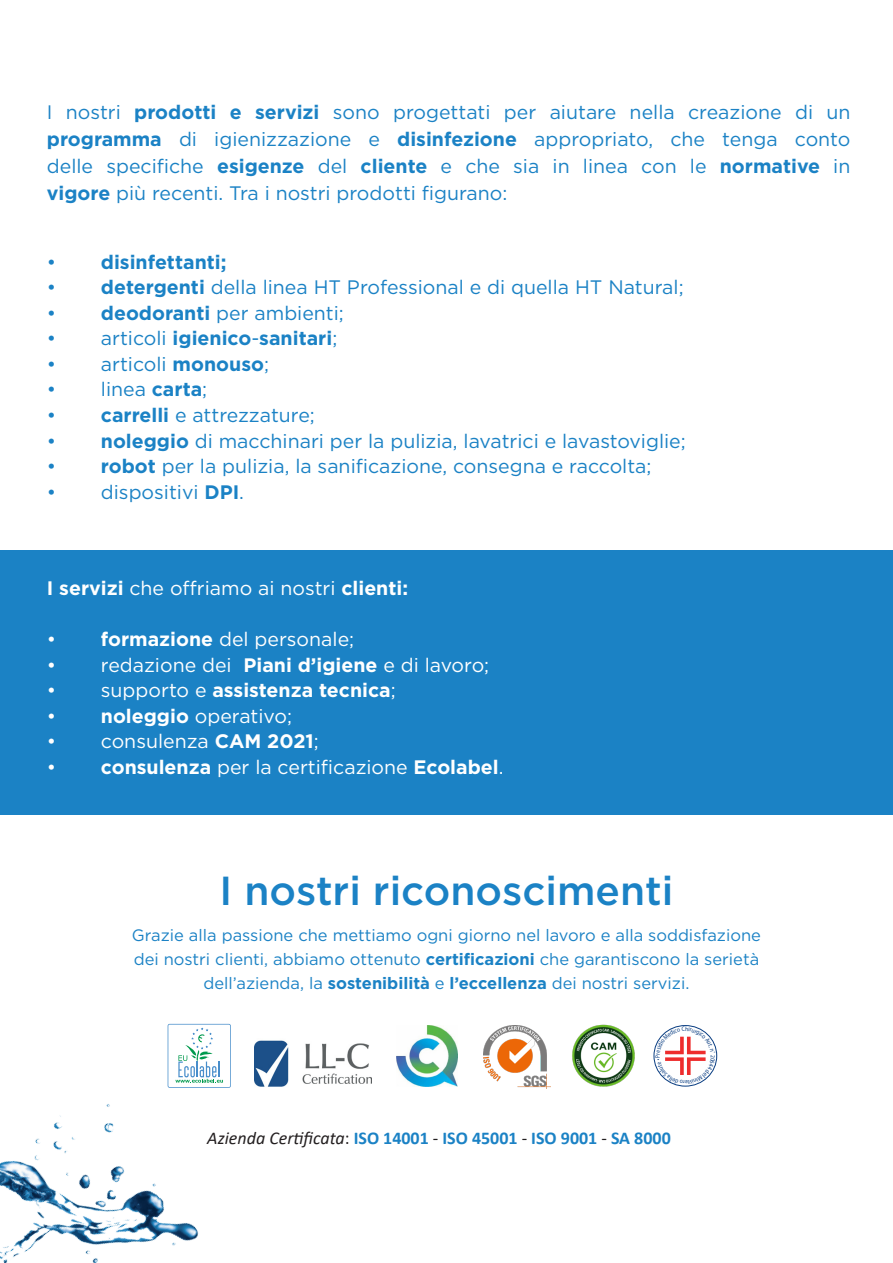
<style>
.page{position:relative;width:893px;height:1263px;background:#fff}
.page>*{position:absolute;margin:0;border:0;box-sizing:border-box;transform-origin:0 0}
.t1{font:500 40.5px "Gotham";color:#1b82c5}
.t2{font:19.5px/27px "Gotham";color:#1b82c5}
.t3{font:19.5px "Gotham";color:#fff}
.t4{font:700 19.5px "Gotham";color:#1b82c5}
.t5{font:700 19.5px "Gotham";color:#fff}
.t6{font:700 18px "Calibri";color:#1b82c5}
.t7{font:16.5px/24px "Gotham";color:#1b82c5;text-align:center}
.s1{font-weight:700}
.s2{font-weight:400}
.s3{font-weight:400;font-style:italic;color:#231f20}
.s4{font-weight:400;color:#231f20}
</style>
<div class="page">
<div style="left:0;top:550px;width:893px;height:265px;background:#1b82c5"></div>
<img style="left:0;top:1023px;width:224px;height:240px">
<img style="left:572px;top:1024px;width:63px;height:63px">
<img style="left:484px;top:1025px;width:67px;height:64px">
<svg style="left:168px;top:1024px;width:63px;height:64px"></svg>
<div style="left:654px;top:1025px;width:63px;height:61px;border:1px solid #083c81;border-radius:50%"></div>
<img style="left:254px;top:1040px;width:118px;height:47px">
<img style="left:396px;top:1025px;width:61px;height:61px">
<svg style="left:655px;top:1027px;width:60px;height:57px"></svg>
<p class="t2" style="left:47px;top:98px;width:805px">I nostri <span class="s1">prodotti e servizi</span> sono progettati per aiutare nella creazione di un</p>
<p class="t2" style="left:47px;top:125px;width:805px"><span class="s1">programma</span> di igienizzazione e <span class="s1">disinfezione</span> appropriato, che tenga conto delle specifiche <span class="s1">esigenze</span> del <span class="s1">cliente</span> e che sia in linea con le <span class="s1">normative</span> in</p>
<p class="t2" style="left:47px;top:179px;width:462px"><span class="s1">vigore</span> più recenti. Tra i nostri prodotti figurano:</p>
<p class="t4" style="left:47px;top:249px;width:181px"><span class="s2">•</span> disinfettanti;</p>
<p class="t2" style="left:47px;top:274px;width:638px">• <span class="s1">detergenti</span> della linea HT Professional e di quella HT Natural;</p>
<p class="t2" style="left:47px;top:299px;width:299px">• <span class="s1">deodoranti</span> per ambienti;</p>
<p class="t4" style="left:47px;top:326px;width:292px"><span class="s2">• articoli</span> igienico<span class="s2">-</span>sanitari<span class="s2">;</span></p>
<p class="t2" style="left:47px;top:350px;width:224px">• articoli <span class="s1">monouso</span>;</p>
<p class="t2" style="left:47px;top:376px;width:162px">• linea <span class="s1">carta</span>;</p>
<p class="t2" style="left:47px;top:401px;width:269px">• <span class="s1">carrelli</span> e attrezzature;</p>
<p class="t2" style="left:47px;top:427px;width:640px">• <span class="s1">noleggio</span> di macchinari per la pulizia, lavatrici e lavastoviglie;</p>
<p class="t2" style="left:47px;top:452px;width:606px">• <span class="s1">robot</span> per la pulizia, la sanificazione, consegna e raccolta;</p>
<p class="t2" style="left:47px;top:478px;width:199px">• dispositivi <span class="s1">DPI</span>.</p>
<p class="t3" style="left:47px;top:576px;width:363px"><span class="s1">I servizi</span> che offriamo ai nostri <span class="s1">clienti:</span></p>
<p class="t3" style="left:47px;top:627px;width:309px">• <span class="s1">formazione</span> del personale;</p>
<p class="t3" style="left:47px;top:652px;width:444px">• redazione dei <span class="s1">Piani d’igiene</span> e di lavoro;</p>
<p class="t5" style="left:47px;top:677px;width:350px"><span class="s2">• supporto e</span> assistenza tecnica<span class="s2">;</span></p>
<p class="t3" style="left:47px;top:703px;width:247px">• <span class="s1">noleggio</span> operativo;</p>
<p class="t3" style="left:47px;top:729px;width:273px">• consulenza <span class="s1">CAM 2021</span>;</p>
<p class="t3" style="left:47px;top:754px;width:458px">• <span class="s1">consulenza</span> per la certificazione <span class="s1">Ecolabel</span>.</p>
<p class="t1" style="left:220px;top:864px;width:455px">I nostri riconoscimenti</p>
<p class="t7" style="left:132px;top:923px;width:630px">Grazie alla passione che mettiamo ogni giorno nel lavoro e alla soddisfazione dei nostri clienti, abbiamo ottenuto <span class="s1">certificazioni</span> che garantiscono la serietà dell’azienda, la <span class="s1">sostenibilità</span> e <span class="s1">l’eccellenza</span> dei nostri servizi.</p>
<p class="t6" style="left:207px;top:1125px;width:465px"><span class="s3">Azienda Certificata</span><span class="s4">:</span> ISO 14001 <span class="s4">-</span> ISO 45001 <span class="s4">-</span> ISO 9001 <span class="s4">-</span> SA 8000</p>
</div>
